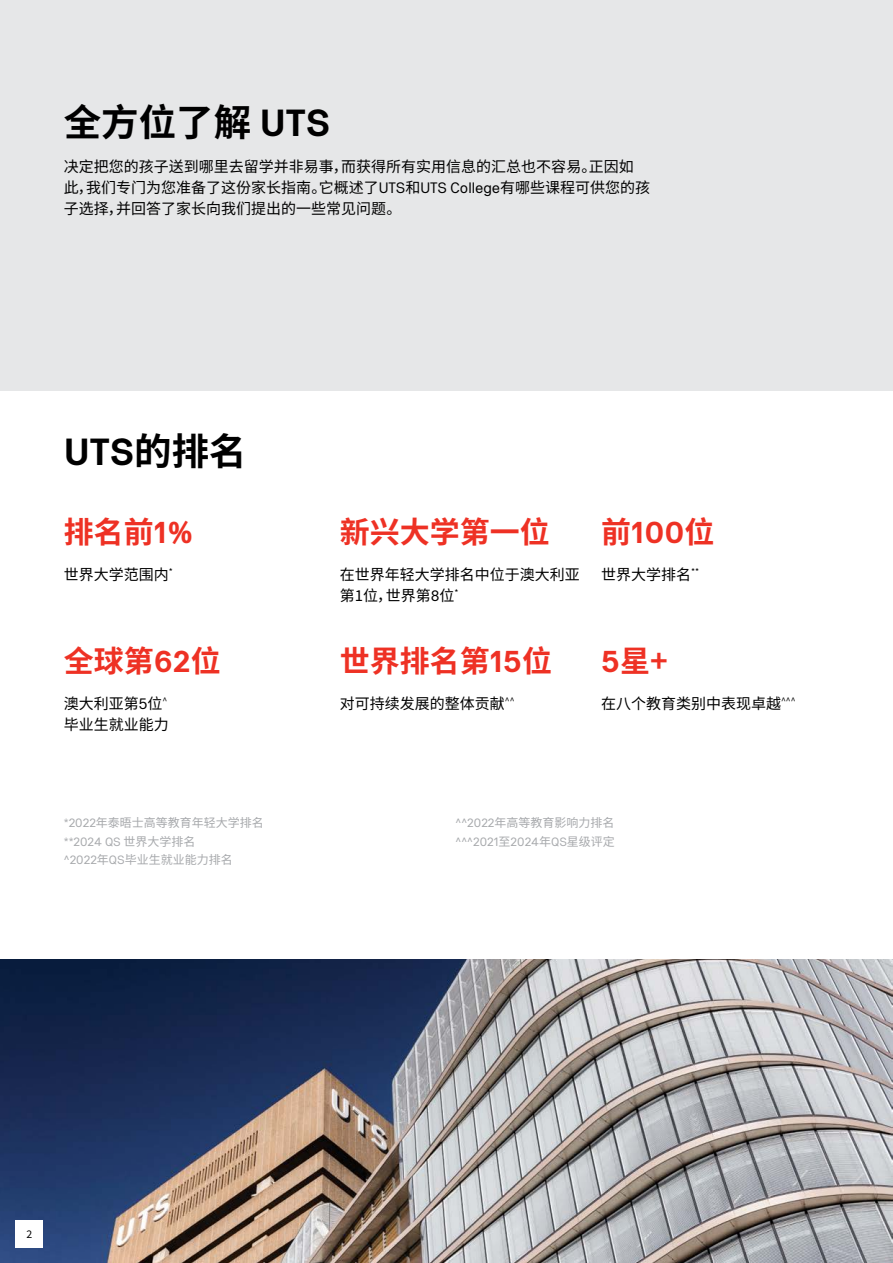
<style>
.page{position:relative;width:893px;height:1263px;background:#fff}
.page>*{position:absolute;margin:0;border:0;box-sizing:border-box;transform-origin:0 0}
.t1{font:700 37.5px "Source Han Sans CN";color:#000}
.t2{font:700 37.5px "NB Akademie Std";color:#000}
.t3{font:700 30px "Source Han Sans CN";color:#ee3124}
.t4{font:700 30px "NB Akademie Std";color:#ee3124}
.t5{font:15px/21px "Source Han Sans CN";color:#000}
.t6{font:12px "Source Han Sans CN";color:#a7a9ac}
.t7{font:12px "NB Akademie Std";color:#a7a9ac}
.t8{font:10.5px "Source Han Sans CN";color:#000}
.s1{font-family:"NB Akademie Std"}
.s2{font-family:"Source Han Sans CN"}
</style>
<div class="page">
<div style="left:0;top:0;width:893px;height:390px;background:#e6e7e8"></div>
<img style="left:0;top:959px;width:893px;height:304px">
<div style="left:15px;top:1220px;width:28px;height:28px;background:#fff"></div>
<h1 class="t1" style="left:64px;top:102px;width:268px">全方位了解 <span class="s1">UTS</span></h1>
<p class="t5" style="left:64px;top:157px;width:588px">决定把您的孩子送到哪里去留学并非易事，而获得所有实用信息的汇总也不容易。正因如此，我们专门为您准备了这份家长指南。它概述了<span class="s1">UTS</span>和<span class="s1">UTS College</span>有哪些课程可供您的孩子选择，并回答了家长向我们提出的一些常见问题。</p>
<h1 class="t2" style="left:64px;top:430px;width:184px">UTS<span class="s2">的排名</span></h1>
<h2 class="t3" style="left:64px;top:515px;width:131px">排名前<span class="s1">1%</span></h2>
<p class="t5" style="left:64px;top:564px;width:111px">世界大学范围内<sup>*</sup></p>
<h2 class="t3" style="left:340px;top:515px;width:212px">新兴大学第一位</h2>
<h2 class="t4" style="left:601px;top:516px;width:115px"><span class="s2">前</span>100<span class="s2">位</span></h2>
<p class="t5" style="left:340px;top:564px;width:241px">在世界年轻大学排名中位于澳大利亚</p>
<p class="t5" style="left:601px;top:564px;width:100px">世界大学排名<sup>**</sup></p>
<p class="t5" style="left:340px;top:585px;width:120px">第1位，世界第<span class="s1">8</span>位<sup>*</sup></p>
<h2 class="t3" style="left:64px;top:644px;width:158px">全球第<span class="s1">62</span>位</h2>
<h2 class="t3" style="left:601px;top:644px;width:68px"><span class="s1">5</span>星+</h2>
<h2 class="t3" style="left:340px;top:644px;width:214px">世界排名第<span class="s1">15</span>位</h2>
<p class="t5" style="left:64px;top:693px;width:105px">澳大利亚第<span class="s1">5</span>位<sup>^</sup></p>
<p class="t5" style="left:601px;top:693px;width:196px">在八个教育类别中表现卓越<sup>^^^</sup></p>
<p class="t5" style="left:64px;top:714px;width:107px">毕业生就业能力</p>
<p class="t5" style="left:340px;top:693px;width:176px">对可持续发展的整体贡献<sup>^^</sup></p>
<p class="t6" style="left:64px;top:816px;width:202px"><span class="s1">*2022</span>年泰晤士高等教育年轻大学排名</p>
<p class="t7" style="left:64px;top:834px;width:133px">**2024 QS <span class="s2">世界大学排名</span></p>
<p class="t6" style="left:64px;top:853px;width:170px"><span class="s1">^2022</span>年<span class="s1">QS</span>毕业生就业能力排名</p>
<p class="t6" style="left:455px;top:816px;width:161px"><span class="s1">^^2022</span>年高等教育影响力排名</p>
<p class="t7" style="left:455px;top:834px;width:161px">^^^2021<span class="s2">至</span>2024<span class="s2">年</span>QS<span class="s2">星级评定</span></p>
<p class="t8" style="left:27px;top:1228px;width:7px">2</p>
</div>
